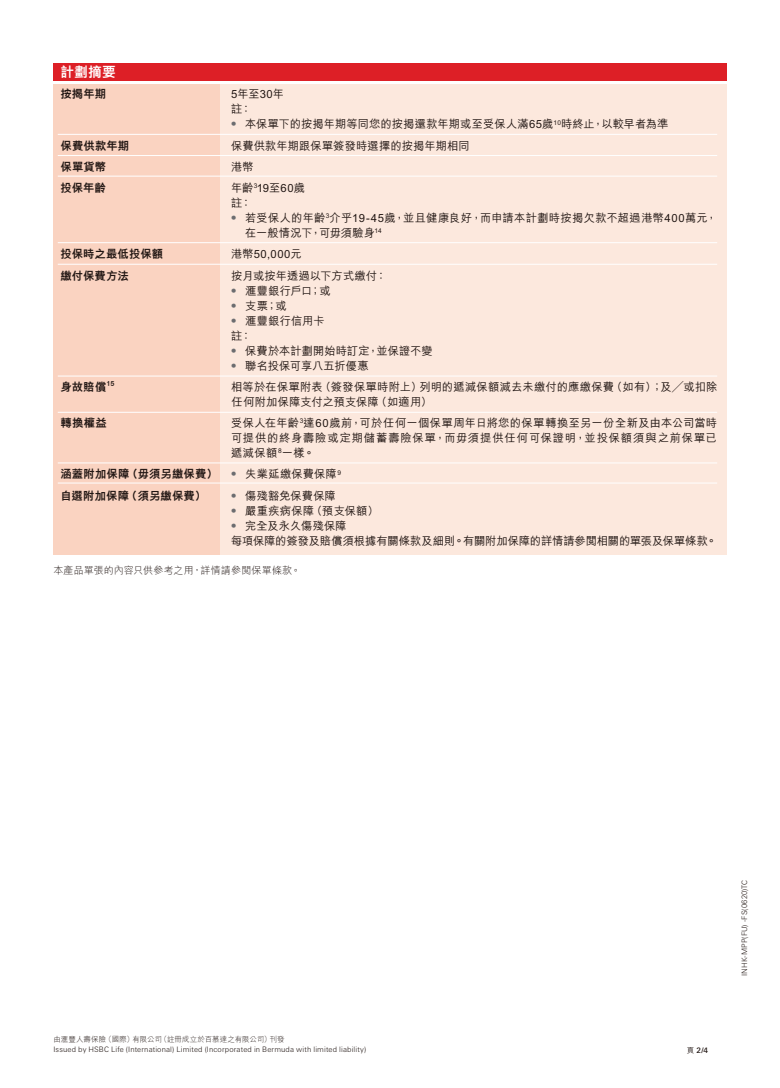
<style>
.page{position:relative;width:780px;height:1088px;background:#fff}
.page>*{position:absolute;margin:0;border:0;box-sizing:border-box;transform-origin:0 0}
.t1{font:800 13.75px "M Hei H Kfor HSBC";color:#fff}
.t2{font:500 11.25px/15px "M Hei H Kfor HSBC";letter-spacing:.015em;color:#211613}
.t3{font:800 11.25px/21.2px "M Hei H Kfor HSBC";letter-spacing:.02em;color:#211613}
.t4{font:500 11.25px/15px "M Hei H Kfor HSBC";letter-spacing:-.005em;color:#211613}
.t5{font:300 10px "M Hei H Kfor HSBC";letter-spacing:.015em;color:#211613}
.t6{font:300 7.5px "Univers Nextfor HSBC";letter-spacing:.015em;color:#211613}
.t7{font:300 7.5px "M Hei H Kfor HSBC";color:#211613}
.t8{font:500 7.5px "Univers Nextfor HSBC";color:#211613}
.s1{color:#6c6d70}
.s2{font-family:"M Hei H Kfor HSBC"}
</style>
<div class="page">
<div style="left:53px;top:63px;width:673px;height:17px;background:#dd1f26"></div>
<div style="left:53px;top:84px;width:174px;height:470px;background:#fad3c1"></div>
<div style="left:219px;top:84px;width:507px;height:470px;background:#fce8dd"></div>
<hr style="left:58px;top:134px;width:659px;height:1px;background:#fff">
<hr style="left:58px;top:155px;width:659px;height:1px;background:#fff">
<hr style="left:58px;top:176px;width:659px;height:1px;background:#fff">
<hr style="left:58px;top:242px;width:659px;height:1px;background:#fff">
<hr style="left:58px;top:264px;width:659px;height:1px;background:#fff">
<hr style="left:58px;top:376px;width:659px;height:1px;background:#fff">
<hr style="left:58px;top:412px;width:659px;height:1px;background:#fff">
<hr style="left:58px;top:482px;width:659px;height:1px;background:#fff">
<hr style="left:58px;top:462px;width:659px;height:1px;background:#fff">
<p class="t1" style="left:60px;top:65px;width:57px">計劃摘要</p>
<p class="t3" style="left:60px;top:83px;width:47px">按揭年期</p>
<p class="t3" style="left:60px;top:135px;width:70px">保費供款年期保單貨幣<br>投保年齡</p>
<p class="t3" style="left:60px;top:243px;width:104px">投保時之最低投保額繳付保費方法</p>
<p class="t3" style="left:60px;top:376px;width:55px">身故賠償<sup>15</sup></p>
<p class="t3" style="left:60px;top:412px;width:48px">轉換權益</p>
<p class="t3" style="left:60px;top:463px;width:159px">涵蓋附加保障（毋須另繳保費）自選附加保障（須另繳保費）</p>
<p class="t2" style="left:228px;top:86px;width:442px">5年至30年<br>註：<br><span class="s1">‧</span> 本保單下的按揭年期等同您的按揭還款年期或至受保人滿65歲<sup>10</sup>時終止，以較早者為準</p>
<p class="t2" style="left:231px;top:134px;width:240px;line-height:21.2px">保費供款年期跟保單簽發時選擇的按揭年期相同港幣<br>年齡<sup>3</sup>19至60歲</p>
<p class="t2" style="left:231px;top:194px;width:22px">註：</p>
<p class="t2" style="left:228px;top:209px;width:490px"><span class="s1">‧</span> 若受保人的年齡<sup>3</sup>介乎19-45歲，並且健康良好，而申請本計劃時按揭欠款不超過港幣400萬元，</p>
<p class="t2" style="left:245px;top:224px;width:138px">在一般情況下，可毋須驗身<sup>14</sup></p>
<p class="t2" style="left:231px;top:243px;width:157px;line-height:21.2px">港幣50,000元<br>按月或按年透過以下方式繳付：</p>
<p class="t2" style="left:228px;top:282px;width:206px"><span class="s1">‧</span> 滙豐銀行戶口；或<br><span class="s1">‧</span> 支票；或<br><span class="s1">‧</span> 滙豐銀行信用卡<br>註：<br><span class="s1">‧</span> 保費於本計劃開始時訂定，並保證不變<span class="s1">‧</span> 聯名投保可享八五折優惠</p>
<p class="t2" style="left:231px;top:378px;width:488px">相等於在保單附表（簽發保單時附上）列明的遞減保額減去未繳付的應繳保費（如有）；及╱或扣除任何附加保障支付之預支保障（如適用）</p>
<p class="t2" style="left:231px;top:414px;width:487px;text-align:justify">受保人在年齡<sup>3</sup>達60歲前，可於任何一個保單周年日將您的保單轉換至另一份全新及由本公司當時可提供的終身壽險或定期儲蓄壽險保單，而毋須提供任何可保證明，並投保額須與之前保單已遞減保額<sup>8</sup>一樣。</p>
<p class="t2" style="left:228px;top:463px;width:114px;line-height:21.2px"><span class="s1">‧</span> 失業延繳保費保障<sup>9 </sup><span class="s1">‧</span> 傷殘豁免保費保障</p>
<p class="t4" style="left:228px;top:502px;width:490px"><span class="s1">‧</span> 嚴重疾病保障（預支保額）<br><span class="s1">‧</span> 完全及永久傷殘保障<br>每項保障的簽發及賠償須根據有關條款及細則。有關附加保障的詳情請參閱相關的單張及保單條款。</p>
<p class="t5" style="left:53px;top:566px;width:249px">本產品單張的內容只供參考之用，詳情請參閱保單條款。</p>
<p class="t7" style="left:53px;top:1036px;width:233px">由滙豐人壽保險（國際）有限公司（註冊成立於百慕達之有限公司）刊發</p>
<p class="t6" style="left:53px;top:1044px;width:314px">Issued by HSBC Life (International) Limited (Incorporated in Bermuda with limited liability)</p>
<p class="t8" style="left:686px;top:1044px;width:23px"><span class="s2">頁</span> 2/4</p>
<p class="t6" style="left:739px;top:976px;width:98px;rotate:-90deg">INHK-MPP(FU) -FS(0620)TC</p>
</div>
